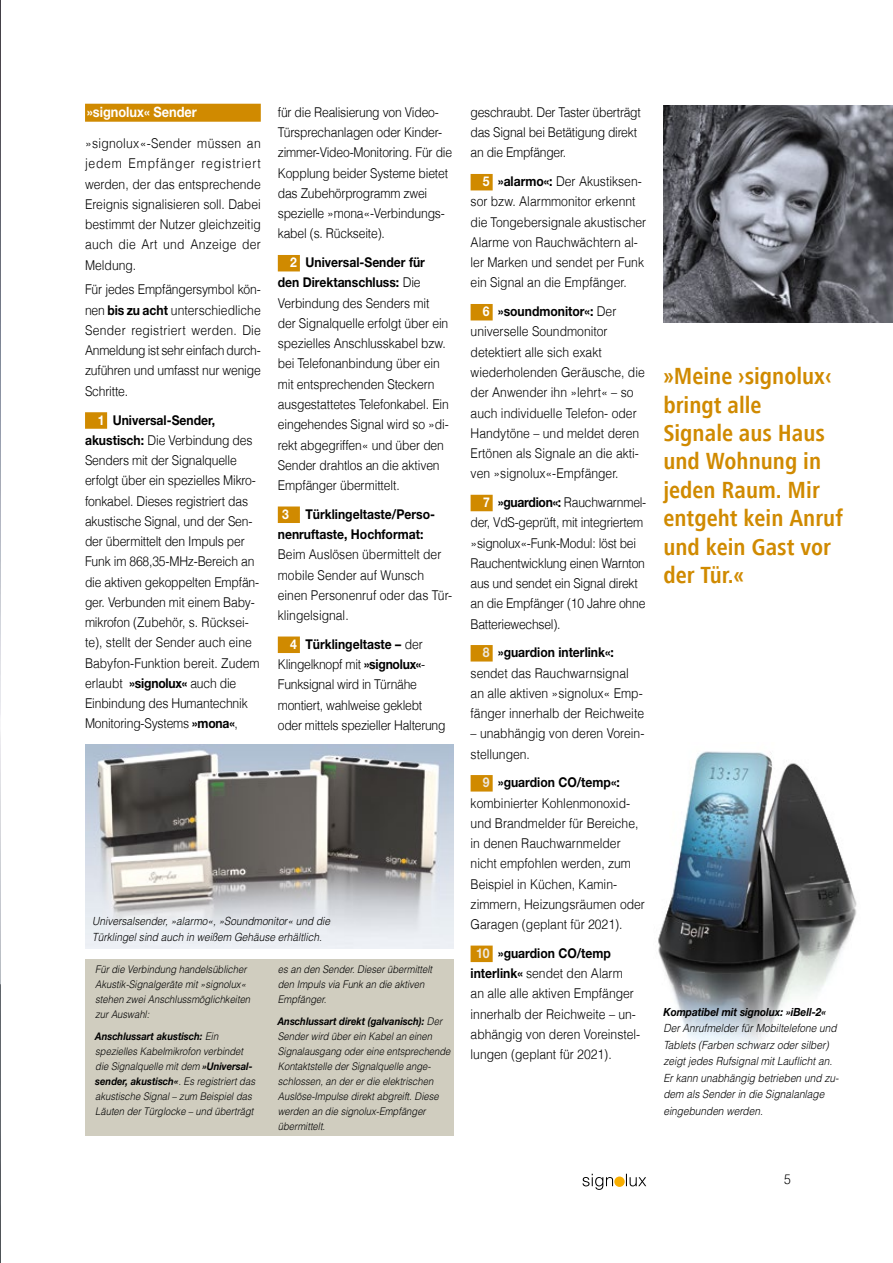
<style>
.page{position:relative;width:893px;height:1263px;background:#fff}
.page>*{position:absolute;margin:0;border:0;box-sizing:border-box;transform-origin:0 0}
.t1{font:700 condensed 24px/28.5px "Frutiger Next LT";color:#d08a00}
.t2{font:700 14.25px "Helvetica Neue";color:#fff;scale:.9 1}
.t3{font:300 13.5px/20.2px "Helvetica";letter-spacing:-.01em;color:#000;scale:.9 1}
.t4{font:700 13.5px/20.2px "Helvetica Neue";color:#000;scale:.9 1}
.t5{font:italic 300 11.25px/16.5px "Helvetica";color:#000;scale:.9 1}
.t6{font:italic 700 11.25px "Helvetica Neue";color:#000;scale:.9 1}
.t7{font:italic 300 10.5px/15px "Helvetica";color:#000;scale:.9 1}
.t8{font:italic 700 10.5px "Helvetica Neue";color:#000;scale:.9 1}
.s1{font-family:"Helvetica Neue";font-weight:700}
.s2{color:#fff}
.s3{font-family:"Helvetica";font-weight:300}
.s4{font-family:"Helvetica Neue";font-weight:700;color:#fff}
.s5{color:#eee9e1}
</style>
<div class="page">
<img style="left:658px;top:751px;width:199px;height:292px">
<img style="left:663px;top:106px;width:230px;height:217px">
<div style="left:85px;top:959px;width:369px;height:176px;background:#d0cdbf"></div>
<img style="left:0;top:0;width:1px;height:1263px">
<div style="left:85px;top:104px;width:176px;height:18px;background:#d08a00"></div>
<div style="left:85px;top:412px;width:22px;height:17px;background:#d08a00"></div>
<div style="left:278px;top:255px;width:22px;height:16px;background:#d08a00"></div>
<div style="left:278px;top:506px;width:22px;height:17px;background:#d08a00"></div>
<div style="left:278px;top:636px;width:22px;height:17px;background:#d08a00"></div>
<div style="left:471px;top:174px;width:22px;height:16px;background:#d08a00"></div>
<div style="left:471px;top:304px;width:22px;height:16px;background:#d08a00"></div>
<div style="left:471px;top:495px;width:22px;height:16px;background:#d08a00"></div>
<div style="left:471px;top:645px;width:22px;height:16px;background:#d08a00"></div>
<div style="left:471px;top:775px;width:22px;height:16px;background:#d08a00"></div>
<div style="left:471px;top:945px;width:22px;height:17px;background:#d08a00"></div>
<img style="left:85px;top:745px;width:369px;height:204px">
<svg style="left:582px;top:1174px;width:64px;height:16px"></svg>
<div style="left:614px;top:1176px;width:11px;height:11px;background:#f8ae00;border-radius:50%"></div>
<p class="t2" style="left:87px;top:104px;width:123px">»signolux« Sender</p>
<p class="t3" style="left:85px;top:133px;width:197px;text-align:justify">»signolux«-Sender müssen an jedem Empfänger registriert werden, der das entsprechende Ereignis signalisieren soll. Dabei bestimmt der Nutzer gleichzeitig auch die Art und Anzeige der Meldung.</p>
<p class="t3" style="left:85px;top:279px;width:197px;text-align:justify">Für jedes Empfängersymbol kön&shy;nen <span class="s1">bis zu acht</span> unterschiedliche Sender registriert werden. Die Anmeldung ist sehr einfach durch&shy;zuführen und umfasst nur wenige Schritte.</p>
<p class="t4" style="left:98px;top:409px;width:132px"><span class="s2">1</span> Universal-Sender,</p>
<p class="t3" style="left:85px;top:429px;width:196px"><span class="s1">akustisch:</span> Die Verbindung des<br>Senders mit der Signalquelle erfolgt über ein spezielles Mikro&shy;fonkabel. Dieses registriert das akustische Signal, und der Sen&shy;der übermittelt den Impuls per<br>Funk im 868,35-MHz-Bereich an die aktiven gekoppelten Empfän&shy;ger. Verbunden mit einem Baby&shy;mikrofon (Zubehör, s. Rücksei&shy;te), stellt der Sender auch eine<br>Babyfon-Funktion bereit. Zudem erlaubt <span class="s1">»signolux«</span> auch die<br>Einbindung des Humantechnik<br>Monitoring-Systems <span class="s1">»mona«</span>,</p>
<p class="t3" style="left:278px;top:101px;width:195px">für die Realisierung von Video-<br>Türsprechanlagen oder Kinder&shy;zimmer-Video-Monitoring. Für die<br>Kopplung beider Systeme bietet das Zubehörprogramm zwei spezielle »mona«-Verbindungs&shy;kabel (s. Rückseite).</p>
<p class="t4" style="left:278px;top:252px;width:165px;text-indent:12px"><span class="s2">2</span> Universal-Sender für den Direktanschluss: <span class="s3">Die</span></p>
<p class="t3" style="left:278px;top:292px;width:192px">Verbindung des Senders mit der Signalquelle erfolgt über ein spezielles Anschlusskabel bzw. bei Telefonanbindung über ein mit entsprechenden Steckern ausgestattetes Telefonkabel. Ein eingehendes Signal wird so »di&shy;rekt abgegriffen« und über den<br>Sender drahtlos an die aktiven<br>Empfänger übermittelt.</p>
<p class="t4" style="left:278px;top:503px;width:176px;text-indent:4px"><span class="s2">3</span> Türklingeltaste/Perso&shy;nenruftaste, Hochformat:</p>
<p class="t3" style="left:278px;top:544px;width:195px">Beim Auslösen übermittelt der mobile Sender auf Wunsch einen Personenruf oder das Tür&shy;klingelsignal.</p>
<p class="t4" style="left:290px;top:633px;width:149px"><span class="s2">4</span> Türklingeltaste – <span class="s3">der</span></p>
<p class="t3" style="left:278px;top:653px;width:188px">Klingelknopf mit <span class="s1">»signolux«</span>-<br>Funksignal wird in Türnähe montiert, wahlweise geklebt oder mittels spezieller Halterung</p>
<p class="t5" style="left:92px;top:912px;width:266px">Universalsender, »alarmo«, »Soundmonitor« und die<br>Türklingel sind auch in weißem Gehäuse erhältlich.</p>
<p class="t7" style="left:95px;top:962px;width:174px">Für die Verbindung handelsüblicher<br>Akustik-Signalgeräte mit »signolux« stehen zwei Anschlussmöglichkeiten zur Auswahl:</p>
<p class="t8" style="left:95px;top:1029px;width:138px">Anschlussart akustisch: <span class="s3">Ein</span></p>
<p class="t7" style="left:95px;top:1043px;width:176px">spezielles Kabelmikrofon verbindet die Signalquelle mit dem <span class="s1">»Universal-</span></p>
<p class="t8" style="left:95px;top:1074px;width:179px">sender, akustisch«<span class="s3">. Es registriert das</span></p>
<p class="t7" style="left:95px;top:1088px;width:177px">akustische Signal – zum Beispiel das<br>Läuten der Türglocke – und überträgt</p>
<p class="t7" style="left:278px;top:962px;width:173px">es an den Sender. Dieser übermittelt den Impuls via Funk an die aktiven<br>Empfänger.</p>
<p class="t8" style="left:278px;top:1014px;width:184px">Anschlussart direkt (galvanisch): <span class="s3">Der</span></p>
<p class="t7" style="left:278px;top:1028px;width:193px">Sender wird über ein Kabel an einen Signalausgang oder eine entsprechende Kontaktstelle der Signalquelle ange&shy;schlossen, an der er die elektrischen Auslöse-Impulse direkt abgreift. Diese werden an die signolux-Empfänger übermittelt.</p>
<p class="t3" style="left:471px;top:101px;width:191px">geschraubt. Der Taster überträgt das Signal bei Betätigung direkt an die Empfänger.</p>
<p class="t3" style="left:471px;top:171px;width:197px;text-indent:12px"><span class="s4">5</span> <span class="s1">»alarmo«:</span> Der Akustiksen&shy;sor bzw. Alarmmonitor erkennt die Tongebersignale akustischer<br>Alarme von Rauchwächtern al&shy;ler Marken und sendet per Funk ein Signal an die Empfänger.</p>
<p class="t4" style="left:483px;top:301px;width:150px"><span class="s2">6</span> »soundmonitor«: <span class="s3">Der</span></p>
<p class="t3" style="left:471px;top:321px;width:195px">universelle Soundmonitor detektiert alle sich exakt wiederholenden Geräusche, die der Anwender ihn »lehrt« – so auch individuelle Telefon- oder<br>Handytöne – und meldet deren<br>Ertönen als Signale an die akti&shy;ven »signolux«-Empfänger.</p>
<p class="t3" style="left:471px;top:491px;width:197px;text-indent:13px"><span class="s4">7</span> <span class="s1">»guardion«:</span> Rauchwarnmel&shy;der, VdS-geprüft, mit integriertem »signolux«-Funk-Modul: löst bei<br>Rauchentwicklung einen Warnton aus und sendet ein Signal direkt an die Empfänger (10 Jahre ohne<br>Batteriewechsel).</p>
<p class="t4" style="left:483px;top:642px;width:147px"><span class="s5">8</span> »guardion interlink«:</p>
<p class="t3" style="left:471px;top:662px;width:194px">sendet das Rauchwarnsignal an alle aktiven »signolux« Emp&shy;fänger innerhalb der Reichweite</p>
<p class="t3" style="left:471px;top:723px;width:195px">– unabhängig von deren Vorein&shy;stellungen.</p>
<p class="t4" style="left:483px;top:772px;width:153px"><span class="s5">9</span> »guardion CO/temp«:</p>
<p class="t3" style="left:471px;top:792px;width:195px">kombinierter Kohlenmonoxid&shy;und Brandmelder für Bereiche, in denen Rauchwarnmelder nicht empfohlen werden, zum<br>Beispiel in Küchen, Kamin&shy;zimmern, Heizungsräumen oder<br>Garagen (geplant für 2021).</p>
<p class="t4" style="left:476px;top:942px;width:151px"><span class="s5">10</span> »guardion CO/temp</p>
<p class="t3" style="left:471px;top:962px;width:190px"><span class="s1">interlink«</span> sendet den Alarm<br>an alle alle aktiven Empfänger innerhalb der Reichweite – un&shy;abhängig von deren Voreinstel&shy;lungen (geplant für 2021).</p>
<h1 class="t1" style="left:663px;top:362px;width:181px">»Meine ›signolux‹ bringt alle<br>Signale aus Haus und Wohnung in jeden Raum. Mir entgeht kein Anruf und kein Gast vor der Tür.«</h1>
<p class="t6" style="left:663px;top:1005px;width:182px">Kompatibel mit signolux: »iBell-2«</p>
<p class="t5" style="left:663px;top:1020px;width:196px">Der Anrufmelder für Mobiltelefone und Tablets (Farben schwarz oder silber) zeigt jedes Rufsignal mit Lauflicht an.<br>Er kann unabhängig betrieben und zu&shy;dem als Sender in die Signalanlage eingebunden werden.</p>
<p class="t3" style="left:784px;top:1169px;width:9px">5</p>
</div>
